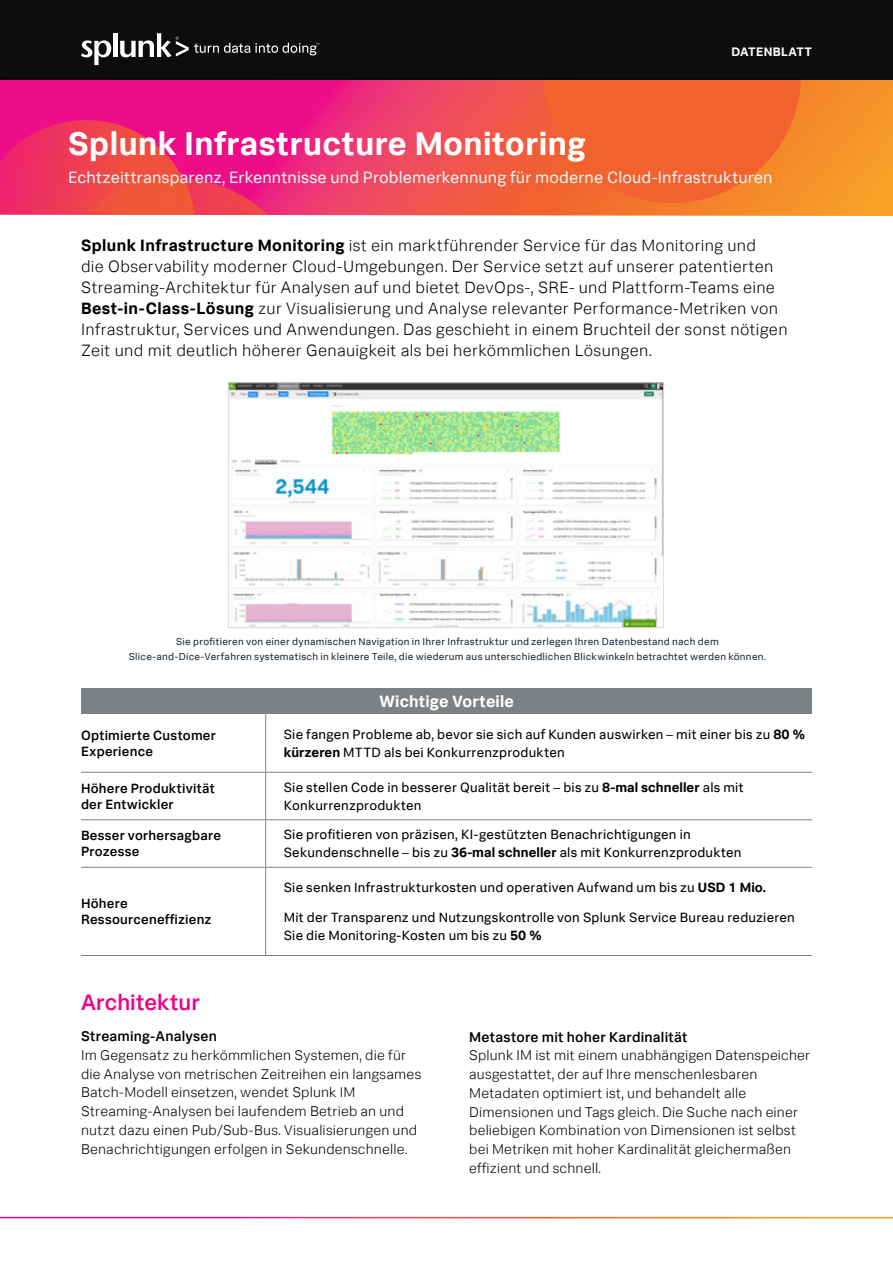
<style>
.page{position:relative;width:893px;height:1263px;background:#fff}
.page>*{position:absolute;margin:0;border:0;box-sizing:border-box;transform-origin:0 0}
.Document_Title{font:700 33px "Splunk Data Sans";letter-spacing:.015em;color:#fff}
.Body_Title{font:500 22.5px "Splunk Data Sans";color:#ec008c}
.Intro_Abstract_Text{font:300 16.5px/21px "Splunk Data Sans";letter-spacing:.02em;color:#000}
.Body_Abstract_Title{font:16.5px "Splunk Data Sans";letter-spacing:.01em;color:#f0f0f0}
.Bold_Body_Copy_Under{font:700 16.5px "Splunk Data Sans";letter-spacing:.01em;color:#fff}
.Body_Title-2{font:300 14.25px/18.8px "Splunk Data Sans";letter-spacing:.015em;color:#000}
.Body_Copy{font:13.5px/18px "Splunk Data Sans";letter-spacing:.015em;color:#000}
.Bold_Body_Copy_Under-2{font:500 13.5px/15.8px "Splunk Data Sans";letter-spacing:.015em;color:#000}
.t1{font:700 12.3px "Splunk Data Sans";letter-spacing:.03em;color:#fff}
.Bold_Body_Copy_Under-3{font:10.2px/15px "Splunk Data Sans";letter-spacing:.025em;color:#1c2b39;text-align:center}
.s1{font-weight:700}
.s2{font-weight:500}
</style>
<div class="page">
<svg style="left:0;top:80px;width:893px;height:136px;background:#f04e59"></svg>
<svg style="left:541px;top:80px;width:262px;height:125px;background:#f1672d"></svg>
<svg style="left:0;top:120px;width:308px;height:96px;background:#ee2f67"></svg>
<div style="left:0;top:0;width:893px;height:80px;background:#0d0d0d"></div>
<svg style="left:81px;top:40px;width:30px;height:25px"></svg>
<hr style="left:113px;top:33px;width:4px;height:24px;background:#fff">
<svg style="left:120px;top:33px;width:199px;height:24px"></svg>
<div style="left:81px;top:688px;width:731px;height:26px;background:#7e8183"></div>
<hr style="left:265px;top:714px;width:1px;height:58px;background:#7e8183">
<hr style="left:81px;top:772px;width:185px;height:1px;background:#7e8183">
<hr style="left:266px;top:772px;width:546px;height:1px;background:#7e8183">
<hr style="left:265px;top:773px;width:1px;height:46px;background:#7e8183">
<hr style="left:81px;top:819px;width:185px;height:1px;background:#7e8183">
<hr style="left:266px;top:819px;width:546px;height:1px;background:#7e8183">
<hr style="left:265px;top:820px;width:1px;height:47px;background:#7e8183">
<hr style="left:81px;top:867px;width:185px;height:1px;background:#7e8183">
<hr style="left:266px;top:867px;width:546px;height:1px;background:#7e8183">
<hr style="left:265px;top:868px;width:1px;height:87px;background:#7e8183">
<hr style="left:81px;top:955px;width:185px;height:1px;background:#7e8183">
<hr style="left:266px;top:955px;width:546px;height:1px;background:#7e8183">
<img style="left:230px;top:384px;width:432px;height:242px">
<div style="left:228px;top:382px;width:436px;height:246px;border:1px solid #d8dcdb"></div>
<p class="t1" style="left:731px;top:44px;width:82px">DATENBLATT</p>
<p class="Document_Title" style="left:68px;top:123px;width:519px">Splunk Infrastructure Monitoring</p>
<p class="Body_Abstract_Title" style="left:68px;top:167px;width:706px">Echtzeittransparenz, Erkenntnisse und Problemerkennung für moderne Cloud-Infrastrukturen</p>
<p class="Intro_Abstract_Text" style="left:81px;top:234px;width:708px"><span class="s1">Splunk Infrastructure Monitoring</span> ist ein marktführender Service für das Monitoring und<br>die Observability moderner Cloud-Umgebungen. Der Service setzt auf unserer patentierten Streaming-Architektur für Analysen auf und bietet DevOps-, SRE- und Plattform-Teams eine <span class="s1">Best-in-Class-Lösung</span> zur Visualisierung und Analyse relevanter Performance-Metriken von Infrastruktur, Services und Anwendungen. Das geschieht in einem Bruchteil der sonst nötigen Zeit und mit deutlich höherer Genauigkeit als bei herkömmlichen Lösungen.</p>
<p class="Bold_Body_Copy_Under-3" style="left:129px;top:634px;width:639px">Sie profitieren von einer dynamischen Navigation in Ihrer Infrastruktur und zerlegen Ihren Datenbestand nach dem<br>Slice-and-Dice-Verfahren systematisch in kleinere Teile, die wiederum aus unterschiedlichen Blickwinkeln betrachtet werden können.</p>
<p class="Bold_Body_Copy_Under" style="left:379px;top:691px;width:136px">Wichtige Vorteile</p>
<p class="Bold_Body_Copy_Under-2" style="left:81px;top:727px;width:136px">Optimierte Customer<br>Experience</p>
<p class="Body_Copy" style="left:284px;top:725px;width:523px">Sie fangen Probleme ab, bevor sie sich auf Kunden auswirken – mit einer bis zu <span class="s1">80 % kürzeren</span> MTTD als bei Konkurrenzprodukten</p>
<p class="Bold_Body_Copy_Under-2" style="left:81px;top:780px;width:135px">Höhere Produktivität der Entwickler</p>
<p class="Body_Copy" style="left:284px;top:778px;width:461px">Sie stellen Code in besserer Qualität bereit – bis zu <span class="s1">8-mal schneller</span> als mit<br>Konkurrenzprodukten</p>
<p class="Bold_Body_Copy_Under-2" style="left:81px;top:828px;width:141px">Besser vorhersagbare<br>Prozesse</p>
<p class="Body_Copy" style="left:284px;top:825px;width:459px">Sie profitieren von präzisen, KI-gestützten Benachrichtigungen in<br>Sekundenschnelle – bis zu <span class="s1">36-mal schneller</span> als mit Konkurrenzprodukten</p>
<p class="Bold_Body_Copy_Under-2" style="left:81px;top:895px;width:132px">Höhere<br>Ressourceneffizienz</p>
<p class="Body_Copy" style="left:284px;top:878px;width:484px">Sie senken Infrastrukturkosten und operativen Aufwand um bis zu <span class="s1">USD 1 Mio.</span></p>
<p class="Body_Copy" style="left:284px;top:908px;width:513px">Mit der Transparenz und Nutzungskontrolle von Splunk Service Bureau reduzieren<br>Sie die Monitoring-Kosten um bis zu <span class="s1">50 %</span></p>
<p class="Body_Title" style="left:81px;top:989px;width:121px">Architektur</p>
<p class="Body_Title-2" style="left:81px;top:1026px;width:342px"><span class="s2">Streaming-Analysen<br></span>Im Gegensatz zu herkömmlichen Systemen, die für die Analyse von metrischen Zeitreihen ein langsames Batch-Modell einsetzen, wendet Splunk IM Streaming-Analysen bei laufendem Betrieb an und nutzt dazu einen Pub/Sub-Bus. Visualisierungen und Benachrichtigungen erfolgen in Sekundenschnelle.</p>
<p class="Body_Title-2" style="left:469px;top:1027px;width:343px"><span class="s2">Metastore mit hoher Kardinalität<br></span>Splunk IM ist mit einem unabhängigen Datenspeicher ausgestattet, der auf Ihre menschenlesbaren Metadaten optimiert ist, und behandelt alle Dimensionen und Tags gleich. Die Suche nach einer beliebigen Kombination von Dimensionen ist selbst bei Metriken mit hoher Kardinalität gleichermaßen effizient und schnell.</p>
</div>
